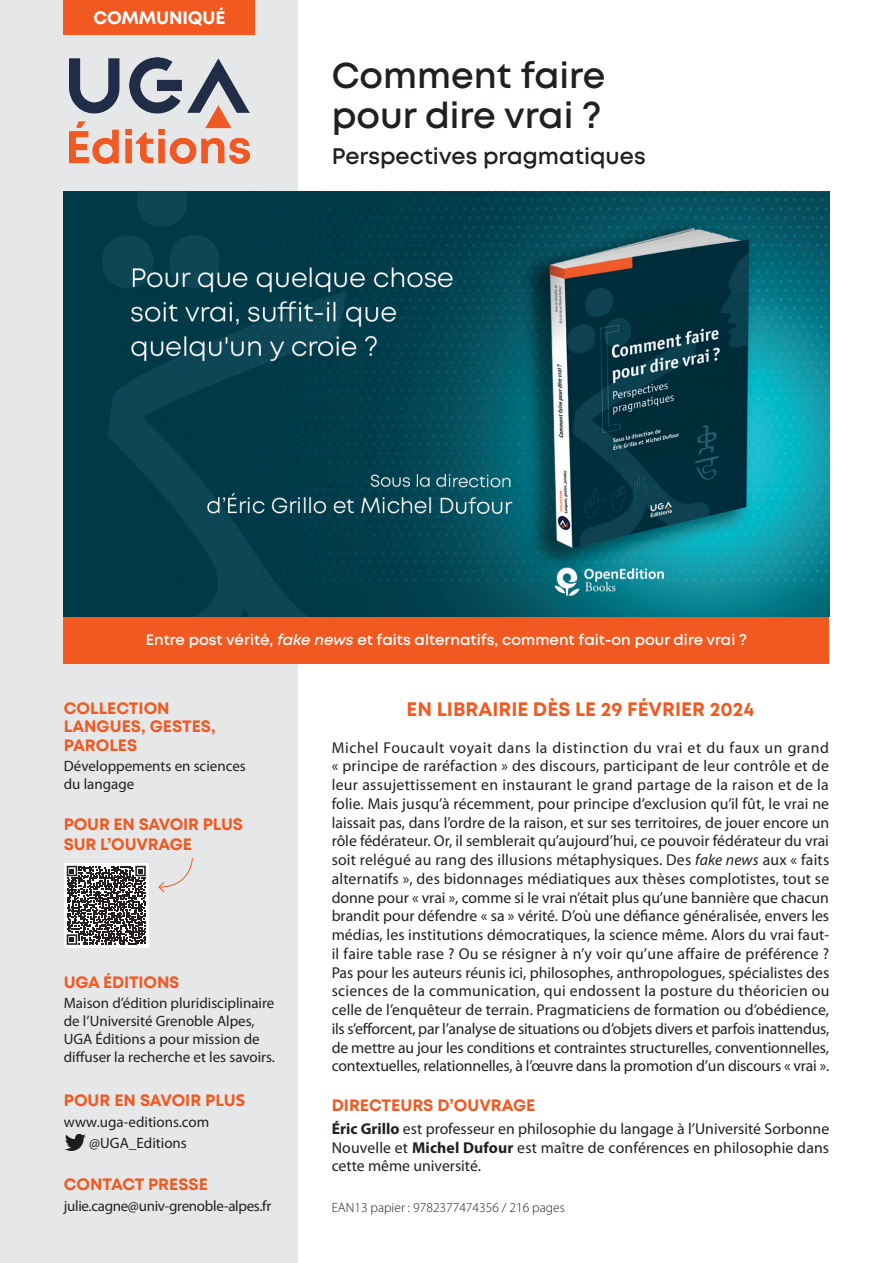
<style>
.page{position:relative;width:893px;height:1263px;background:#fff}
.page>*{position:absolute;margin:0;border:0;box-sizing:border-box;transform-origin:0 0}
.t1{font:600 36px/40.5px "Mont";color:#231f20}
.t2{font:600 22.5px "Mont";color:#231f20}
.t3{font:700 19.5px "Mont";color:#f15921}
.t4{font:700 18px "Mont";letter-spacing:-.01em;color:#fff}
.t5{font:700 16.5px/18.8px "Mont";color:#f15921}
.t6{font:15.75px/18.8px "Myriad Pro";letter-spacing:-.01em;color:#231f20;text-align:justify}
.t7{font:15px/18px "Myriad Pro";color:#231f20}
.t8{font:600 15px "Mont";color:#fff}
.t9{font:15px "Myriad Pro";letter-spacing:-.02em;color:#231f20}
.t10{font:13.5px "Myriad Variable Concept";color:#231f20}
.s1{font-style:italic}
.s2{font-family:"Avenir";font-weight:900}
.s3{font-weight:700}
</style>
<div class="page">
<div style="left:0;top:0;width:298px;height:1263px;background:#e6e7e9"></div>
<div style="left:64px;top:0;width:191px;height:34px;background:#f15921"></div>
<img style="left:69px;top:58px;width:181px;height:106px">
<div style="left:64px;top:863px;width:85px;height:85px;background:#fff"></div>
<svg style="left:67px;top:866px;width:79px;height:79px"></svg>
<svg style="left:65px;top:1134px;width:21px;height:17px"></svg>
<img style="left:64px;top:191px;width:765px;height:426px">
<div style="left:64px;top:617px;width:765px;height:46px;background:#f15921"></div>
<svg style="left:158px;top:858px;width:35px;height:35px"></svg>
<p class="t4" style="left:93px;top:6px;width:134px">COMMUNIQUÉ</p>
<h1 class="t1" style="left:332px;top:55px;width:275px">Comment faire pour dire vrai ?</h1>
<h2 class="t2" style="left:332px;top:142px;width:315px">Perspectives pragmatiques</h2>
<p class="t8" style="left:146px;top:630px;width:603px">Entre post vérité, <span class="s1">fake news</span> et faits alternatifs, comment fait-on pour dire vrai ?</p>
<p class="t5" style="left:64px;top:698px;width:153px">COLLECTION<br>LANGUES, GESTES,<br>PAROLES</p>
<p class="t7" style="left:64px;top:757px;width:183px">Développements en sciences du langage</p>
<p class="t5" style="left:64px;top:814px;width:181px;line-height:19.5px">POUR EN SAVOIR PLUS<br>SUR L’OUVRAGE</p>
<p class="t5" style="left:64px;top:973px;width:117px">UGA ÉDITIONS</p>
<p class="t7" style="left:64px;top:994px;width:213px">Maison d’édition pluridisciplinaire de l’Université Grenoble Alpes, UGA Éditions a pour mission de diffuser la recherche et les savoirs.</p>
<p class="t5" style="left:64px;top:1091px;width:183px">POUR EN SAVOIR PLU<span class="s2">S</span></p>
<p class="t7" style="left:64px;top:1111px;width:147px;line-height:21px;text-align:center">www.uga-editions.com @UGA_Editions</p>
<p class="t5" style="left:64px;top:1175px;width:146px">CONTACT PRESSE</p>
<p class="t9" style="left:64px;top:1197px;width:209px">julie.cagne@univ-grenoble-alpes.fr</p>
<p class="t3" style="left:407px;top:696px;width:349px">EN LIBRAIRIE DÈS LE 29 FÉVRIER 2024</p>
<p class="t6" style="left:332px;top:738px;width:499px">Michel Foucault voyait dans la distinction du vrai et du faux un grand « principe de raréfaction » des discours, participant de leur contrôle et de leur assujettissement en instaurant le grand partage de la raison et de la folie. Mais jusqu’à récemment, pour principe d’exclusion qu’il fût, le vrai ne laissait pas, dans l’ordre de la raison, et sur ses territoires, de jouer encore un rôle fédérateur. Or, il semblerait qu’aujourd’hui, ce pouvoir fédérateur du vrai soit relégué au rang des illusions métaphysiques. Des <span class="s1">fake news</span> aux « faits alternatifs », des bidonnages médiatiques aux thèses complotistes, tout se donne pour « vrai », comme si le vrai n’était plus qu’une bannière que chacun brandit pour défendre « sa » vérité. D’où une défiance généralisée, envers les médias, les institutions démocratiques, la science même. Alors du vrai faut&shy;il faire table rase ? Ou se résigner à n’y voir qu’une affaire de préférence ?<br>Pas pour les auteurs réunis ici, philosophes, anthropologues, spécialistes des sciences de la communication, qui endossent la posture du théoricien ou celle de l’enquêteur de terrain. Pragmaticiens de formation ou d’obédience, ils s’efforcent, par l’analyse de situations ou d’objets divers et parfois inattendus, de mettre au jour les conditions et contraintes structurelles, conventionnelles, contextuelles, relationnelles, à l’œuvre dans la promotion d’un discours « vrai ».</p>
<p class="t5" style="left:332px;top:1096px;width:205px">DIRECTEURS D’OUVRAGE</p>
<p class="t6" style="left:332px;top:1119px;width:499px"><span class="s3">Éric Grillo</span> est professeur en philosophie du langage à l’Université Sorbonne Nouvelle et <span class="s3">Michel Dufour</span> est maître de conférences en philosophie dans cette même université.</p>
<p class="t10" style="left:332px;top:1199px;width:235px">EAN13 papier : 9782377474356 / 216 pages</p>
</div>
